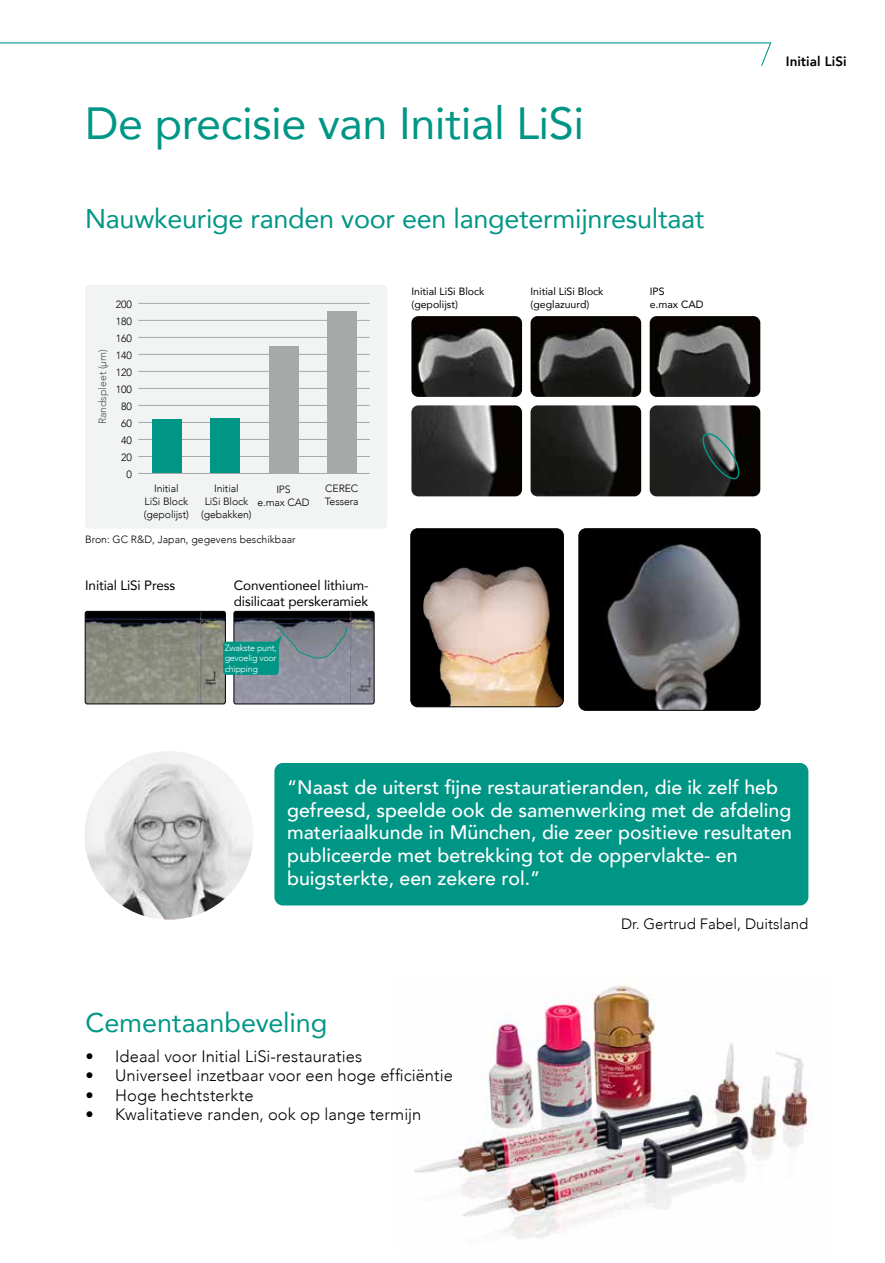
<style>
.page{position:relative;width:885px;height:1263px;background:#fff}
.page>*{position:absolute;margin:0;border:0;box-sizing:border-box;transform-origin:0 0}
.t1{font:45px "Avenir";letter-spacing:-.01em;color:#009686}
.t2{font:27px "Avenir";letter-spacing:-.01em;color:#009686}
.t3{font:500 19.5px/22.5px "Avenir";color:#fff}
.t4{font:300 16.5px "Avenir";letter-spacing:.005em;color:#000}
.t5{font:300 15px "Avenir";color:#000}
.t6{font:13.5px/16.2px "Avenir";letter-spacing:-.01em;color:#000}
.t7{font:800 13.5px "Avenir";color:#000}
.t8{font:300 10.5px/17px "Avenir";letter-spacing:-.01em;color:#000;text-align:center}
.t9{font:10.5px/12.8px "Avenir";color:#000}
.t10{font:300 10.5px "Avenir";color:#555756}
.t11{font:300 9px/10.5px "Avenir";letter-spacing:-.03em;color:#fff;text-align:justify}
</style>
<div class="page">
<img style="left:530px;top:316px;width:111px;height:81px">
<img style="left:411px;top:316px;width:111px;height:81px">
<img style="left:530px;top:405px;width:111px;height:91px">
<img style="left:411px;top:405px;width:111px;height:91px">
<img style="left:649px;top:316px;width:111px;height:81px">
<img style="left:649px;top:405px;width:111px;height:91px">
<img style="left:414px;top:983px;width:398px;height:256px">
<img style="left:411px;top:529px;width:152px;height:178px">
<div style="left:410px;top:528px;width:153px;height:179px;border:1px solid #000;border-radius:7px"></div>
<img style="left:85px;top:751px;width:168px;height:169px">
<img style="left:579px;top:529px;width:181px;height:181px">
<div style="left:578px;top:529px;width:182px;height:181px;border:1px solid #000;border-radius:7px"></div>
<svg style="left:0;top:42px;width:772px;height:24px"></svg>
<div style="left:85px;top:285px;width:302px;height:244px;background:#f2f3f3;border-radius:4px"></div>
<hr style="left:138px;top:337px;width:232px;height:1px;background:#a7a9a9">
<hr style="left:138px;top:303px;width:232px;height:1px;background:#a7a9a9">
<hr style="left:138px;top:320px;width:232px;height:1px;background:#a7a9a9">
<hr style="left:138px;top:354px;width:232px;height:1px;background:#a7a9a9">
<hr style="left:138px;top:371px;width:232px;height:1px;background:#a7a9a9">
<hr style="left:138px;top:388px;width:232px;height:1px;background:#a7a9a9">
<hr style="left:138px;top:405px;width:232px;height:1px;background:#a7a9a9">
<hr style="left:138px;top:422px;width:232px;height:1px;background:#a7a9a9">
<hr style="left:138px;top:439px;width:232px;height:1px;background:#a7a9a9">
<div style="left:268px;top:347px;width:30px;height:126px;background:#a7a9a9"></div>
<div style="left:327px;top:311px;width:29px;height:162px;background:#a7a9a9"></div>
<img style="left:85px;top:611px;width:140px;height:93px">
<div style="left:85px;top:611px;width:140px;height:93px;border:1px solid #000;border-radius:2px"></div>
<img style="left:234px;top:611px;width:140px;height:93px">
<div style="left:234px;top:611px;width:140px;height:93px;border:1px solid #000;border-radius:2px"></div>
<svg style="left:698px;top:431px;width:43px;height:50px;background:#44514f"></svg>
<svg style="left:223px;top:625px;width:125px;height:50px;background:#5e8f91"></svg>
<hr style="left:138px;top:456px;width:232px;height:1px;background:#a7a9a9">
<div style="left:210px;top:418px;width:30px;height:55px;background:#009686"></div>
<div style="left:152px;top:419px;width:30px;height:54px;background:#009686"></div>
<hr style="left:138px;top:473px;width:232px;height:1px;background:#a7a9a9">
<div style="left:274px;top:763px;width:534px;height:142px;background:#009686;border-radius:9px"></div>
<h1 class="t1" style="left:85px;top:87px;width:500px">De precisie van Initial LiSi</h1>
<h2 class="t2" style="left:85px;top:197px;width:620px">Nauwkeurige randen voor een langetermijnresultaat</h2>
<p class="t8" style="left:116px;top:295px;width:18px;text-align:right">200<br>180<br>160<br>140<br>120<br>100<br>80<br>60<br>40<br>20<br>0</p>
<p class="t10" style="left:96px;top:424px;width:77px;rotate:-90deg">Randspleet (µm)</p>
<p class="t8" style="left:144px;top:482px;width:46px;line-height:12.8px">Initial<br>LiSi Block (gepolijst)</p>
<p class="t8" style="left:201px;top:482px;width:52px;line-height:12.8px">Initial<br>LiSi Block (gebakken)</p>
<p class="t8" style="left:257px;top:483px;width:54px;line-height:12.8px">IPS<br>e.max CAD</p>
<p class="t8" style="left:325px;top:482px;width:35px;line-height:12.8px;text-align:left">CEREC<br>Tessera</p>
<p class="t8" style="left:85px;top:531px;width:212px">Bron: GC R&amp;D, Japan, gegevens beschikbaar</p>
<p class="t6" style="left:85px;top:577px;width:91px">Initial LiSi Press</p>
<p class="t6" style="left:234px;top:577px;width:136px">Conventioneel lithium&shy;disilicaat perskeramiek</p>
<p class="t11" style="left:225px;top:643px;width:54px">Zwakste punt, gevoelig voor chipping</p>
<p class="t9" style="left:411px;top:284px;width:74px">Initial LiSi Block (gepolijst)</p>
<p class="t9" style="left:530px;top:284px;width:74px">Initial LiSi Block (geglazuurd)</p>
<p class="t9" style="left:649px;top:284px;width:55px">IPS<br>e.max CAD</p>
<p class="t7" style="left:785px;top:51px;width:62px">Initial LiSi</p>
<p class="t3" style="left:287px;top:775px;width:506px">“Naast de uiterst fijne restauratieranden, die ik zelf heb gefreesd, speelde ook de samenwerking met de afdeling materiaalkunde in München, die zeer positieve resultaten publiceerde met betrekking tot de oppervlakte- en buigsterkte, een zekere rol.”</p>
<p class="t5" style="left:621px;top:915px;width:189px">Dr. Gertrud Fabel, Duitsland</p>
<h2 class="t2" style="left:85px;top:1001px;width:243px">Cementaanbeveling</h2>
<p class="t4" style="left:85px;top:1046px;width:278px">• Ideaal voor Initial LiSi-restauraties</p>
<p class="t4" style="left:85px;top:1066px;width:369px">• Universeel inzetbaar voor een hoge efficiëntie</p>
<p class="t4" style="left:85px;top:1085px;width:169px">• Hoge hechtsterkte</p>
<p class="t4" style="left:85px;top:1105px;width:337px">• Kwalitatieve randen, ook op lange termijn</p>
</div>
